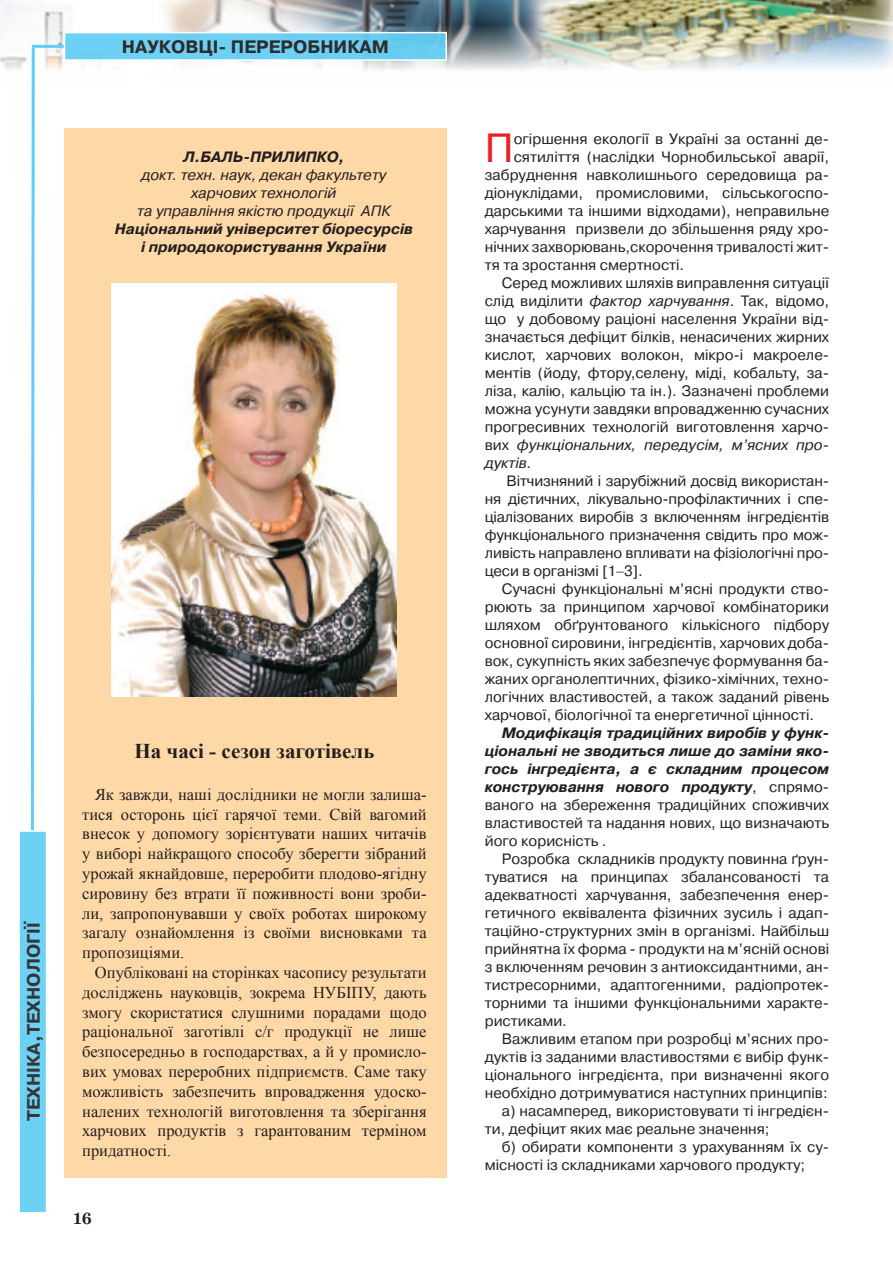
<style>
.page{position:relative;width:893px;height:1263px;background:#fff}
.page>*{position:absolute;margin:0;border:0;box-sizing:border-box;transform-origin:0 0}
.Osnova{font:40.65px "Pragmatica C";color:#ee1d23}
.t1{font:700 21px "Times New Roman";color:#231f20}
.t2{font:700 18px "Pragmatica C";color:#2e2b2c}
.t3{font:700 18px "Pragmatica C";color:#363536}
.t4{font:16.5px/19.8px "Times New Roman";color:#231f20;text-align:justify}
.Osnova-2{font:700 16.5px "School Book C";color:#231f20}
.Osnova-3{font:15px/18px "Pragmatica C";color:#231f20;text-align:justify}
.Osnova-4{font:italic 700 15px/18px "Pragmatica C";color:#231f20;text-align:justify}
.Osnova-5{font:italic 15px "Pragmatica C";color:#231f20}
.s1{font-style:italic}
.s2{font-weight:400;font-style:normal}
</style>
<div class="page">
<img style="left:0;top:0;width:893px;height:70px">
<div style="left:63px;top:16px;width:398px;height:18px;background:#231f20;opacity:.5"></div>
<hr style="left:32px;top:45px;width:34px;height:3px;background:#5fcdf5">
<svg style="left:29px;top:45px;width:7px;height:785px"></svg>
<div style="left:65px;top:33px;width:381px;height:27px;background:#6cd0f5"></div>
<div style="left:64px;top:32px;width:383px;height:29px;border:2px solid #fff"></div>
<div style="left:19px;top:831px;width:28px;height:382px;background:#6dd1f5"></div>
<div style="left:18px;top:830px;width:29px;height:383px;border:2px solid #fff"></div>
<div style="left:64px;top:128px;width:382px;height:1050px;background:#fed9a7"></div>
<img style="left:112px;top:284px;width:285px;height:412px">
<p class="t2" style="left:122px;top:37px;width:268px">НАУКОВЦІ- ПЕРЕРОБНИКАМ</p>
<p class="Osnova-4" style="left:183px;top:148px;width:163px">Л.БАЛЬ-ПРИЛИПКО,</p>
<p class="Osnova-5" style="left:141px;top:167px;width:246px">докт. техн. наук, декан факультету</p>
<p class="Osnova-5" style="left:191px;top:185px;width:147px">харчових технологій</p>
<p class="Osnova-5" style="left:137px;top:203px;width:255px">та управління якістю продукції АПК</p>
<p class="Osnova-4" style="left:115px;top:220px;width:299px">Національний університет біоресурсів</p>
<p class="Osnova-4" style="left:141px;top:238px;width:247px">і природокористування України</p>
<p class="t3" style="left:24px;top:1121px;width:203px;rotate:-90deg">ТЕХНІКА,ТЕХНОЛОГІЇ</p>
<p class="t1" style="left:134px;top:737px;width:242px">На часі - сезон заготівель</p>
<p class="t4" style="left:82px;top:784px;width:346px;text-indent:13px">Як завжди, наші дослідники не могли залиша&shy;тися осторонь цієї гарячої теми. Свій вагомий внесок у допомогу зорієнтувати наших читачів у виборі найкращого способу зберегти зібраний урожай якнайдовше, переробити плодово-ягідну сировину без втрати її поживності вони зроби&shy;ли, запропонувавши у своїх роботах широкому загалу ознайомлення із своїми висновками та пропозиціями.</p>
<p class="t4" style="left:82px;top:962px;width:346px;text-indent:13px">Опубліковані на сторінках часопису результати досліджень науковців, зокрема НУБІПУ, дають змогу скористатися слушними порадами щодо раціональної заготівлі с/г продукції не лише безпосередньо в господарствах, а й у промисло&shy;вих умовах переробних підприємств. Саме таку можливість забезпечить впровадження удоско&shy;налених технологій виготовлення та зберігання харчових продуктів з гарантованим терміном придатності.</p>
<p class="Osnova-2" style="left:73px;top:1209px;width:21px">16</p>
<p class="Osnova" style="left:485px;top:125px;width:30px">П</p>
<p class="Osnova-3" style="left:514px;top:130px;width:317px">огіршення екології в Україні за останні де-</p>
<p class="Osnova-3" style="left:514px;top:148px;width:317px">сятиліття (наслідки Чорнобильської аварії,</p>
<p class="Osnova-3" style="left:485px;top:166px;width:346px">забруднення навколишнього середовища ра-</p>
<p class="Osnova-3" style="left:485px;top:184px;width:346px">діонуклідами, промисловими, сільськогоспо-</p>
<p class="Osnova-3" style="left:485px;top:202px;width:346px">дарськими та іншими відходами), неправильне</p>
<p class="Osnova-3" style="left:485px;top:220px;width:346px">харчування призвели до збільшення ряду хро-</p>
<p class="Osnova-3" style="left:485px;top:238px;width:346px">нічних захворювань,скорочення тривалості жит-</p>
<p class="Osnova-3" style="left:485px;top:256px;width:201px">тя та зростання смертності.</p>
<p class="Osnova-3" style="left:485px;top:274px;width:346px;text-indent:17px">Серед можливих шляхів виправлення ситуації слід виділити <span class="s1">фактор харчування</span>. Так, відомо, що у добовому раціоні населення України від&shy;значається дефіцит білків, ненасичених жирних кислот, харчових волокон, мікро-і макроеле&shy;ментів (йоду, фтору,селену, міді, кобальту, за&shy;ліза, калію, кальцію та ін.). Зазначені проблеми можна усунути завдяки впровадженню сучасних прогресивних технологій виготовлення харчо&shy;вих <span class="s1">функціональних, передусім, м’ясних про&shy;дуктів.</span></p>
<p class="Osnova-3" style="left:485px;top:472px;width:346px;text-indent:22px">Вітчизняний і зарубіжний досвід використан&shy;ня дієтичних, лікувально-профілактичних і спе&shy;ціалізованих виробів з включенням інгредієнтів функціонального призначення свідить про мож&shy;ливість направлено впливати на фізіологічні про&shy;цеси в організмі [1−3].</p>
<p class="Osnova-3" style="left:485px;top:580px;width:346px;text-indent:17px">Сучасні функціональні м’ясні продукти ство&shy;рюють за принципом харчової комбінаторики шляхом обґрунтованого кількісного підбору основної сировини, інгредієнтів, харчових доба&shy;вок, сукупність яких забезпечує формування ба&shy;жаних органолептичних, фізико-хімічних, техно&shy;логічних властивостей, а також заданий рівень харчової, біологічної та енергетичної цінності.</p>
<p class="Osnova-4" style="left:485px;top:724px;width:346px;text-indent:17px">Модифікація традиційних виробів у функ&shy;ціональні не зводиться лише до заміни яко&shy;гось інгредієнта, а є складним процесом конструювання нового продукту<span class="s2">, спрямо&shy;ваного на збереження традиційних споживчих властивостей та надання нових, що визначають його корисність .</span></p>
<p class="Osnova-3" style="left:485px;top:850px;width:346px;text-indent:17px">Розробка складників продукту повинна ґрун&shy;туватися на принципах збалансованості та адекватності харчування, забезпечення енер&shy;гетичного еквівалента фізичних зусиль і адап&shy;таційно-структурних змін в організмі. Найбільш прийнятна їх форма - продукти на м’ясній основі з включенням речовин з антиоксидантними, ан&shy;тистресорними, адаптогенними, радіопротек&shy;торними та іншими функціональними характе&shy;ристиками.</p>
<p class="Osnova-3" style="left:485px;top:1030px;width:346px;text-indent:17px">Важливим етапом при розробці м’ясних про&shy;дуктів із заданими властивостями є вибір функ&shy;ціонального інгредієнта, при визначенні якого необхідно дотримуватися наступних принципів:</p>
<p class="Osnova-3" style="left:485px;top:1102px;width:346px;text-indent:17px">а) насамперед, використовувати ті інгредієн&shy;ти, дефіцит яких має реальне значення;</p>
<p class="Osnova-3" style="left:485px;top:1138px;width:346px;text-indent:17px">б) обирати компоненти з урахуванням їх су&shy;місності із складниками харчового продукту;</p>
</div>
